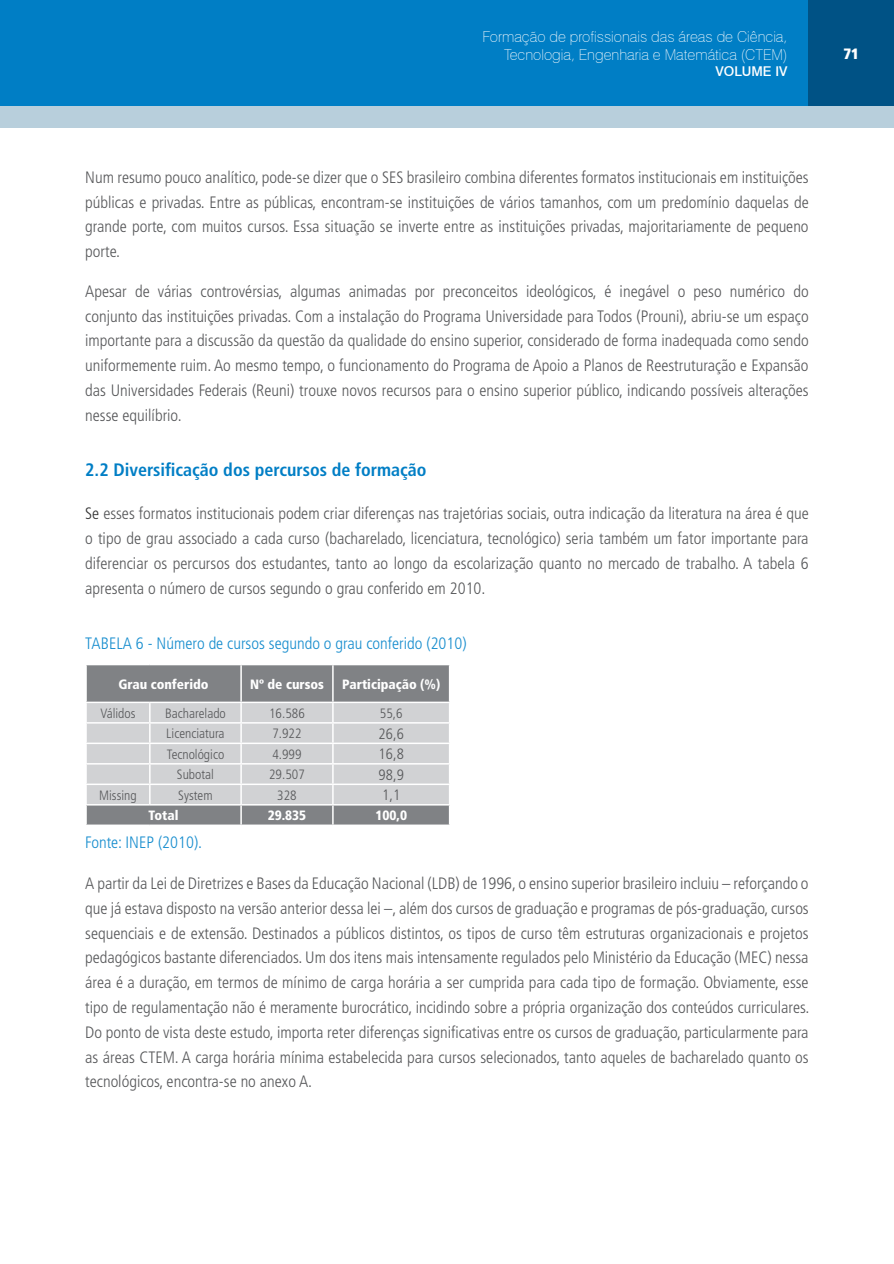
<style>
.page{position:relative;width:894px;height:1264px;background:#fff}
.page>*{position:absolute;margin:0;border:0;box-sizing:border-box;transform-origin:0 0}
.Título_003{font:700 condensed 18px "Frutiger LT Std";color:#007ec5}
.Texto_Corrido{font:300 condensed 16.5px/24.8px "Frutiger LT Std";color:#57585a;text-align:justify}
.Tabelas__Gráficos_e{font:300 condensed 16.5px "Frutiger LT Std";color:#178dce}
.t1{font:100 15px/18px "Swiss 721 BT";color:#fff;text-align:right}
.Texto_corrido_-_Tabe{font:300 condensed 15px "Frutiger LT Std";color:#57585a}
.t2{font:900 condensed 15px "Frutiger";color:#fff}
.Texto_corrido_-_Tabe-2{font:300 condensed 13.5px "Frutiger LT Std";color:#57585a}
.Texto_Corrido_-_Tabe{font:900 condensed 13.5px "Frutiger LT Std";color:#fff}
.t3{font:500 13.5px "Swiss 721 BT";color:#fff}
.s1{color:#333}
</style>
<div class="page">
<div style="left:0;top:0;width:818px;height:106px;background:#007ec5"></div>
<div style="left:808px;top:0;width:85px;height:106px;background:#005285"></div>
<div style="left:0;top:106px;width:893px;height:22px;background:#b8cfdc"></div>
<div style="left:87px;top:665px;width:362px;height:36px;background:#808285"></div>
<hr style="left:240px;top:665px;width:2px;height:36px;background:#fff">
<hr style="left:332px;top:665px;width:1px;height:36px;background:#fff">
<svg style="left:86px;top:703px;width:364px;height:121px;background:#c8c9cb"></svg>
<p class="t1" style="left:482px;top:27px;width:306px">Formação de profissionais das áreas de Ciência,<br>Tecnologia, Engenharia e Matemática (CTEM)</p>
<p class="t3" style="left:715px;top:63px;width:73px">VOLUME IV</p>
<p class="t2" style="left:843px;top:45px;width:17px">71</p>
<p class="Texto_Corrido" style="left:85px;top:165px;width:724px">Num resumo pouco analítico, pode-se dizer que o SES brasileiro combina diferentes formatos institucionais em instituições públicas e privadas. Entre as públicas, encontram-se instituições de vários tamanhos, com um predomínio daquelas de grande porte, com muitos cursos. Essa situação se inverte entre as instituições privadas, majoritariamente de pequeno porte.</p>
<p class="Texto_Corrido" style="left:85px;top:279px;width:724px">Apesar de várias controvérsias, algumas animadas por preconceitos ideológicos, é inegável o peso numérico do conjunto das instituições privadas. Com a instalação do Programa Universidade para Todos (Prouni), abriu-se um espaço importante para a discussão da questão da qualidade do ensino superior, considerado de forma inadequada como sendo uniformemente ruim. Ao mesmo tempo, o funcionamento do Programa de Apoio a Planos de Reestruturação e Expansão das Universidades Federais (Reuni) trouxe novos recursos para o ensino superior público, indicando possíveis alterações nesse equilíbrio.</p>
<p class="Título_003" style="left:85px;top:459px;width:342px">2.2 Diversificação dos percursos de formação</p>
<p class="Texto_Corrido" style="left:85px;top:501px;width:724px"><span class="s1">Se</span> esses formatos institucionais podem criar diferenças nas trajetórias sociais, outra indicação da literatura na área é que o tipo de grau associado a cada curso (bacharelado, licenciatura, tecnológico) seria também um fator importante para diferenciar os percursos dos estudantes, tanto ao longo da escolarização quanto no mercado de trabalho. A tabela 6 apresenta o número de cursos segundo o grau conferido em 2010.</p>
<p class="Tabelas__Gráficos_e" style="left:85px;top:634px;width:383px">TABELA 6 - Número de cursos segundo o grau conferido (2010)</p>
<p class="Texto_Corrido_-_Tabe" style="left:118px;top:675px;width:92px">Grau conferido</p>
<p class="Texto_Corrido_-_Tabe" style="left:250px;top:675px;width:75px">Nº de cursos</p>
<p class="Texto_Corrido_-_Tabe" style="left:342px;top:675px;width:100px">Participação (%)</p>
<p class="Texto_corrido_-_Tabe-2" style="left:100px;top:705px;width:37px">Válidos</p>
<p class="Texto_corrido_-_Tabe-2" style="left:165px;top:705px;width:62px">Bacharelado</p>
<p class="Texto_corrido_-_Tabe-2" style="left:269px;top:705px;width:37px">16.586</p>
<p class="Texto_corrido_-_Tabe-2" style="left:380px;top:705px;width:24px">55,6</p>
<p class="Texto_corrido_-_Tabe-2" style="left:166px;top:725px;width:60px">Licenciatura</p>
<p class="Texto_corrido_-_Tabe-2" style="left:272px;top:725px;width:31px">7.922</p>
<p class="Texto_corrido_-_Tabe" style="left:378px;top:725px;width:27px">26,6</p>
<p class="Texto_corrido_-_Tabe-2" style="left:167px;top:746px;width:59px">Tecnológico</p>
<p class="Texto_corrido_-_Tabe-2" style="left:272px;top:746px;width:31px">4.999</p>
<p class="Texto_corrido_-_Tabe" style="left:378px;top:745px;width:27px">16,8</p>
<p class="Texto_corrido_-_Tabe-2" style="left:177px;top:766px;width:39px">Subotal</p>
<p class="Texto_corrido_-_Tabe-2" style="left:269px;top:766px;width:37px">29.507</p>
<p class="Texto_corrido_-_Tabe" style="left:378px;top:766px;width:27px">98,9</p>
<p class="Texto_corrido_-_Tabe-2" style="left:99px;top:787px;width:39px">Missing</p>
<p class="Texto_corrido_-_Tabe-2" style="left:178px;top:787px;width:36px">System</p>
<p class="Texto_corrido_-_Tabe-2" style="left:277px;top:787px;width:21px">328</p>
<p class="Texto_corrido_-_Tabe" style="left:382px;top:786px;width:19px">1,1</p>
<p class="Texto_Corrido_-_Tabe" style="left:148px;top:807px;width:32px">Total</p>
<p class="Texto_Corrido_-_Tabe" style="left:267px;top:807px;width:40px">29.835</p>
<p class="Texto_Corrido_-_Tabe" style="left:375px;top:807px;width:33px">100,0</p>
<p class="Tabelas__Gráficos_e" style="left:85px;top:833px;width:118px">Fonte: INEP (2010).</p>
<p class="Texto_Corrido" style="left:85px;top:871px;width:725px">A partir da Lei de Diretrizes e Bases da Educação Nacional (LDB) de 1996, o ensino superior brasileiro incluiu – reforçando o que já estava disposto na versão anterior dessa lei –, além dos cursos de graduação e programas de pós-graduação, cursos sequenciais e de extensão. Destinados a públicos distintos, os tipos de curso têm estruturas organizacionais e projetos pedagógicos bastante diferenciados. Um dos itens mais intensamente regulados pelo Ministério da Educação (MEC) nessa área é a duração, em termos de mínimo de carga horária a ser cumprida para cada tipo de formação. Obviamente, esse tipo de regulamentação não é meramente burocrático, incidindo sobre a própria organização dos conteúdos curriculares.<br>Do ponto de vista deste estudo, importa reter diferenças significativas entre os cursos de graduação, particularmente para as áreas CTEM. A carga horária mínima estabelecida para cursos selecionados, tanto aqueles de bacharelado quanto os tecnológicos, encontra-se no anexo A.</p>
</div>
